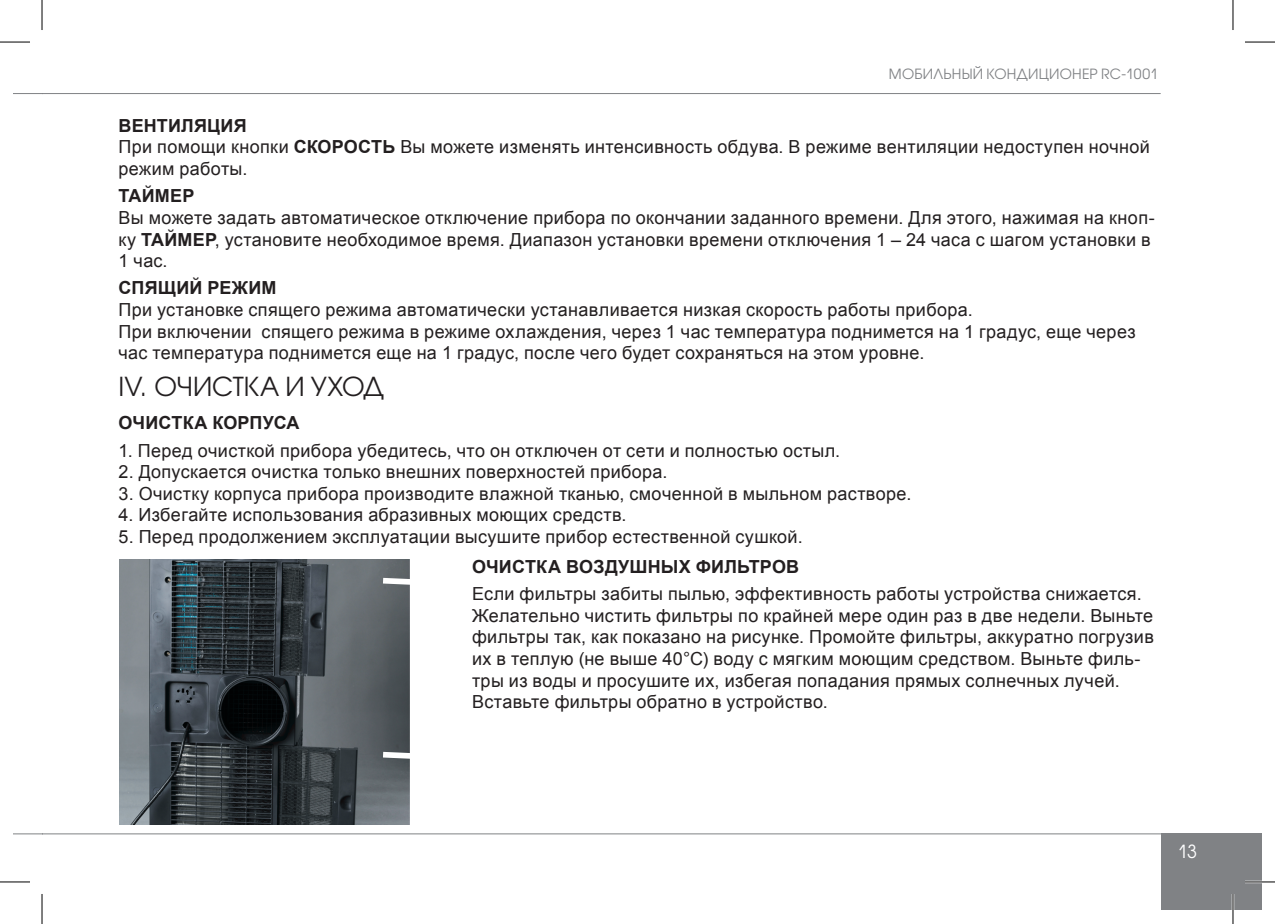
<style>
.page{position:relative;width:1275px;height:924px;background:#fff}
.page>*{position:absolute;margin:0;border:0;box-sizing:border-box;transform-origin:0 0}
.t1{font:26px "Avant Garde Gothic C";letter-spacing:-.005em;color:#231f20}
.t2{font:18px/21.6px "Arial";letter-spacing:.02em;color:#231f20}
.t3{font:700 18px "Arial";letter-spacing:.01em;color:#231f20}
.t4{font:18px "Avant Garde Gothic C";color:#fff}
.t5{font:14px "Avant Garde Gothic C";letter-spacing:.02em;color:#808285}
.s1{font-weight:700}
</style>
<div class="page">
<svg style="left:14px;top:93px;width:28px;height:1px"></svg>
<svg style="left:14px;top:833px;width:28px;height:1px"></svg>
<div style="left:1161px;top:833px;width:100px;height:76px;background:#808285"></div>
<hr style="left:42px;top:93px;width:1118px;height:1px;background:#808285">
<hr style="left:42px;top:833px;width:1219px;height:1px;background:#808285">
<img style="left:119px;top:559px;width:291px;height:264px">
<svg style="left:383px;top:571px;width:27px;height:21px"></svg>
<svg style="left:383px;top:745px;width:27px;height:21px"></svg>
<hr style="left:1245px;top:880px;width:30px;height:2px;background:#fff">
<hr style="left:1231px;top:893px;width:3px;height:30px;background:#fff">
<hr style="left:0;top:42px;width:30px;height:1px;background:#000">
<hr style="left:1245px;top:42px;width:30px;height:1px;background:#000">
<hr style="left:0;top:881px;width:30px;height:1px;background:#000">
<hr style="left:1245px;top:881px;width:30px;height:1px;background:#000">
<hr style="left:42px;top:0;width:1px;height:30px;background:#000">
<hr style="left:42px;top:893px;width:1px;height:30px;background:#000">
<hr style="left:1232px;top:0;width:1px;height:30px;background:#000">
<hr style="left:1232px;top:893px;width:1px;height:30px;background:#000">
<p class="t5" style="left:889px;top:66px;width:270px">МОБИЛЬНЫЙ КОНДИЦИОНЕР RC-1001</p>
<p class="t2" style="left:119px;top:115px;width:1033px"><span class="s1">ВЕНТИЛЯЦИЯ<br></span>При помощи кнопки <span class="s1">СКОРОСТЬ</span> Вы можете изменять интенсивность обдува. В режиме вентиляции недоступен ночной режим работы.</p>
<p class="t3" style="left:119px;top:184px;width:77px">ТАЙМЕР</p>
<p class="t2" style="left:119px;top:207px;width:1037px">Вы можете задать автоматическое отключение прибора по окончании заданного времени. Для этого, нажимая на кноп&shy;ку <span class="s1">ТАЙМЕР</span>, установите необходимое время. Диапазон установки времени отключения 1 – 24 часа с шагом установки в<br>1 час.</p>
<p class="t3" style="left:119px;top:276px;width:104px">Спящий режим</p>
<p class="t2" style="left:119px;top:299px;width:1018px">При установке спящего режима автоматически устанавливается низкая скорость работы прибора.<br>При включении спящего режима в режиме охлаждения, через 1 час температура поднимется на 1 градус, еще через час температура поднимется еще на 1 градус, после чего будет сохраняться на этом уровне.</p>
<h1 class="t1" style="left:119px;top:371px;width:267px">IV. ОЧИСТКА И УХОД</h1>
<p class="t3" style="left:119px;top:410px;width:28px">Очистка</p>
<p class="t3" style="left:213px;top:410px;width:14px">корпуса</p>
<p class="t2" style="left:119px;top:439px;width:723px">1. Перед очисткой прибора убедитесь, что он отключен от сети и полностью остыл.</p>
<p class="t2" style="left:119px;top:461px;width:550px">2. Допускается очистка только внешних поверхностей прибора.</p>
<p class="t2" style="left:119px;top:482px;width:794px">3. Очистку корпуса прибора производите влажной тканью, смоченной в мыльном растворе.</p>
<p class="t2" style="left:119px;top:504px;width:509px">4. Избегайте использования абразивных моющих средств.</p>
<p class="t2" style="left:119px;top:526px;width:685px">5. Перед продолжением эксплуатации высушите прибор естественной сушкой.</p>
<p class="t3" style="left:472px;top:554px;width:28px">Очистка</p>
<p class="t3" style="left:566px;top:554px;width:15px">воздушных</p>
<p class="t3" style="left:696px;top:554px;width:29px">фильтров</p>
<p class="t2" style="left:472px;top:582px;width:683px">Если фильтры забиты пылью, эффективность работы устройства снижается.<br>Желательно чистить фильтры по крайней мере один раз в две недели. Выньте фильтры так, как показано на рисунке. Промойте фильтры, аккуратно погрузив их в теплую (не выше 40°C) воду с мягким моющим средством. Выньте филь&shy;тры из воды и просушите их, избегая попадания прямых солнечных лучей.<br>Вставьте фильтры обратно в устройство.</p>
<p class="t4" style="left:1177px;top:840px;width:21px">13</p>
</div>
